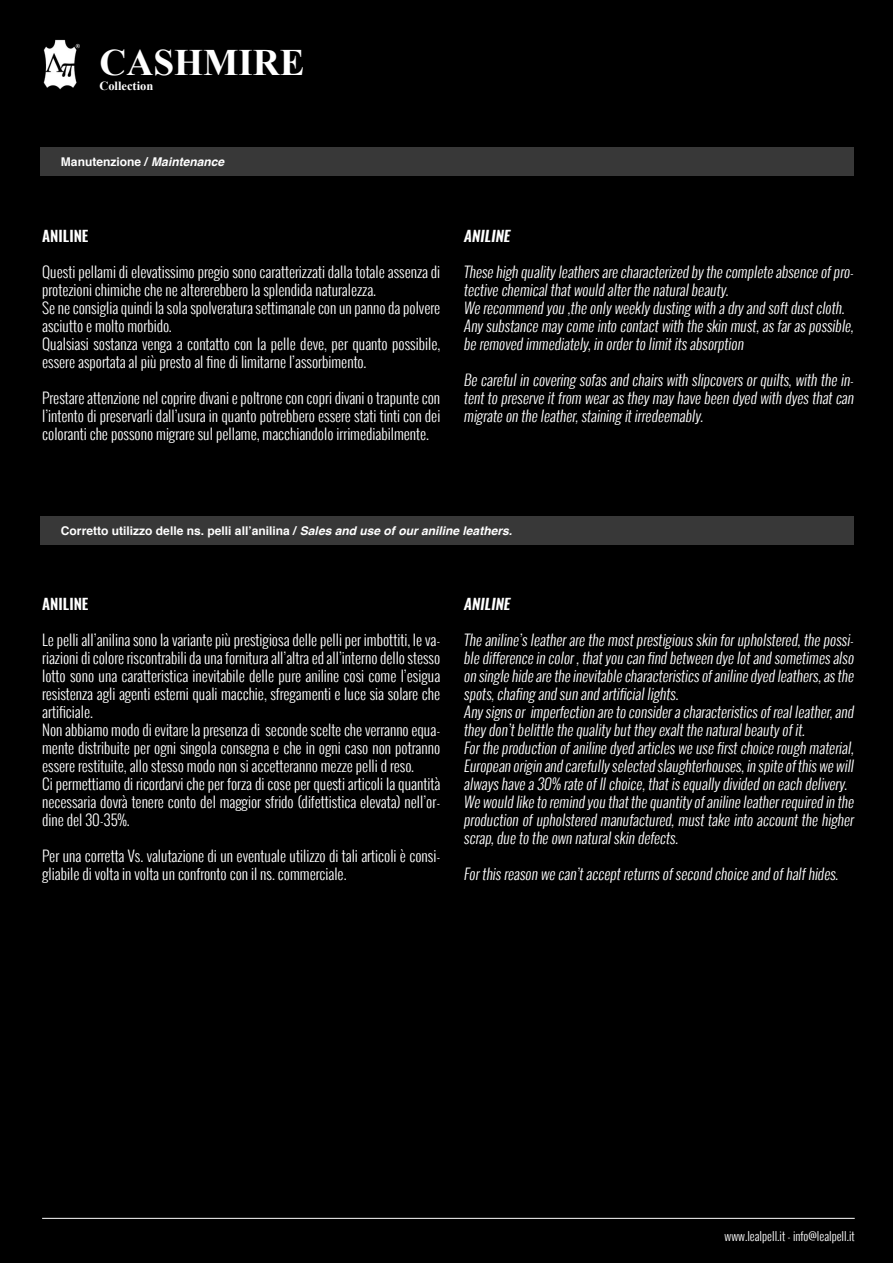
<style>
.page{position:relative;width:893px;height:1263px;background:#000}
.page>*{position:absolute;margin:0;border:0;box-sizing:border-box;transform-origin:0 0}
.t1{font:700 37.35px "Times New Roman";color:#fff}
.t2{font:300 15px/18px "Oswald";color:#fff}
.t3{font:600 15px "Oswald";color:#fff}
.t4{font:700 12.45px "Times New Roman";color:#fff}
.t5{font:700 12px "Helvetica";color:#fff}
.t6{font:300 12px "Oswald";color:#fff}
.s1{font-style:italic}
</style>
<div class="page">
<div style="left:40px;top:147px;width:813px;height:29px;background:#383838"></div>
<div style="left:40px;top:516px;width:813px;height:28px;background:#383838"></div>
<hr style="left:42px;top:1218px;width:813px;height:1px;background:#fff">
<img style="left:43px;top:39px;width:37px;height:51px">
<h1 class="t1" style="left:99px;top:36px;width:207px">CASHMIRE</h1>
<p class="t4" style="left:99px;top:77px;width:55px">Collection</p>
<p class="t5" style="left:61px;top:152px;width:165px">Manutenzione / <span class="s1">Maintenance</span></p>
<p class="t3" style="left:42px;top:225px;width:48px">ANILINE</p>
<p class="t2" style="left:42px;top:262px;width:400px">Questi pellami di elevatissimo pregio sono caratterizzati dalla totale assenza di protezioni chimiche che ne altererebbero la splendida naturalezza.<br>Se ne consiglia quindi la sola spolveratura settimanale con un panno da polvere asciutto e molto morbido.<br>Qualsiasi sostanza venga a contatto con la pelle deve, per quanto possibile, essere asportata al più presto al fine di limitarne l’assorbimento.</p>
<p class="t2" style="left:42px;top:388px;width:400px;text-align:justify">Prestare attenzione nel coprire divani e poltrone con copri divani o trapunte con l’intento di preservarli dall’usura in quanto potrebbero essere stati tinti con dei coloranti che possono migrare sul pellame, macchiandolo irrimediabilmente.</p>
<p class="t3" style="left:464px;top:225px;width:51px">ANILINE</p>
<p class="t2" style="left:464px;top:262px;width:394px">These high quality leathersare characterized by the complete absence ofpro&shy;tective chemicalthatwould alterthe naturalbeauty.<br>We recommend you ,the only weekly dusting with a dry and softdustcloth.<br>Any substance may come into contactwith the skin must,asfaraspossible, be removed immediately,in orderto limititsabsorption</p>
<p class="t2" style="left:464px;top:370px;width:394px;text-align:justify">Be carefulin covering sofasand chairswith slipcoversorquilts,with the in&shy;tentto preserve itfrom wearasthey may have been dyed with dyesthatcan migrate on the leather,staining itirredeemably.</p>
<p class="t5" style="left:61px;top:521px;width:453px">Corretto utilizzo delle ns. pelli all’anilina / <span class="s1">Sales and use of our aniline leathers.</span></p>
<p class="t3" style="left:42px;top:594px;width:48px">ANILINE</p>
<p class="t2" style="left:42px;top:631px;width:400px">Le pelli all’anilina sono la variante più prestigiosa delle pelli per imbottiti, le va&shy;riazioni di colore riscontrabili da una fornitura all’altra ed all’interno dello stesso lotto sono una caratteristica inevitabile delle pure aniline cosi come l’esigua resistenza agli agenti esterni quali macchie, sfregamenti e luce sia solare che artificiale.<br>Non abbiamo modo di evitare la presenza di seconde scelte che verranno equa&shy;mente distribuite per ogni singola consegna e che in ogni caso non potranno essere restituite, allo stesso modo non si accetteranno mezze pelli d reso.<br>Ci permettiamo di ricordarvi che per forza di cose per questi articoli la quantità necessaria dovrà tenere conto del maggior sfrido (difettistica elevata) nell’or&shy;dine del 30-35%.</p>
<p class="t2" style="left:42px;top:847px;width:400px">Per una corretta Vs. valutazione di un eventuale utilizzo di tali articoli è consi&shy;gliabile di volta in volta un confronto con il ns. commerciale.</p>
<p class="t3" style="left:464px;top:594px;width:51px">ANILINE</p>
<p class="t2" style="left:464px;top:631px;width:395px">The aniline’sleatherare the mostprestigiousskin forupholstered,the possi&shy;ble difference in color,thatyou can find between dye lotand sometimesalso on single hide are the inevitable characteristicsofaniline dyed leathers,asthe spots,chafing and sun and artificiallights.<br>Any signsor imperfection are to considera characteristicsofrealleather,and they don’tbelittle the quality butthey exaltthe naturalbeauty ofit.<br>Forthe production ofaniline dyed articleswe use firstchoice rough material, European origin and carefully selected slaughterhouses,in spite ofthiswe will alwayshave a 30% rate ofIIchoice,thatisequally divided on each delivery.<br>We would like to remind you thatthe quantity ofaniline leatherrequired in the production ofupholstered manufactured,musttake into accountthe higher scrap,due to the own naturalskin defects.</p>
<p class="t2" style="left:464px;top:865px;width:379px">Forthisreason we can’tacceptreturnsofsecond choice and ofhalfhides.</p>
<p class="t6" style="left:725px;top:1227px;width:132px">www.lealpell.it - info@lealpell.it</p>
</div>
